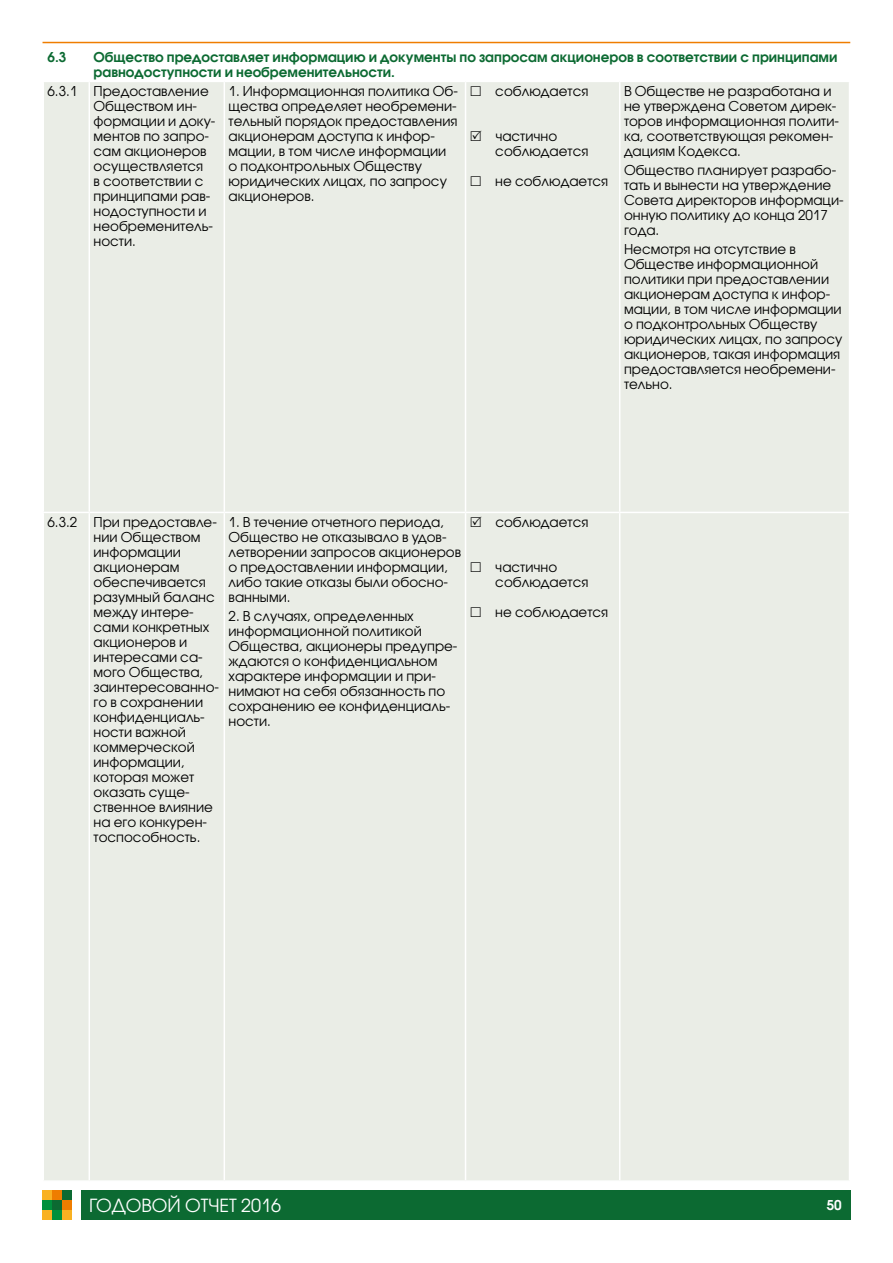
<style>
.page{position:relative;width:893px;height:1263px;background:#fff}
.page>*{position:absolute;margin:0;border:0;box-sizing:border-box;transform-origin:0 0}
.t1{font:18px "Avant Garde Gothic C";color:#fff}
.t2{font:13.5px/15px "Avant Garde Gothic C";color:#000}
.t3{font:700 13.5px/15px "Avant Garde Gothic C";color:#0c6a32}
.t4{font:700 13.5px "Avant Garde Gothic C";color:#fff}
</style>
<div class="page">
<div style="left:81px;top:1190px;width:769px;height:30px;background:#0c6a32"></div>
<div style="left:43px;top:1190px;width:9px;height:10px;background:#f9b122"></div>
<div style="left:43px;top:1200px;width:9px;height:10px;background:#00903c"></div>
<div style="left:43px;top:1210px;width:9px;height:10px;background:#f9b122"></div>
<div style="left:52px;top:1190px;width:10px;height:10px;background:#ef7d00"></div>
<div style="left:52px;top:1200px;width:10px;height:10px;background:#0c6a32"></div>
<div style="left:52px;top:1210px;width:10px;height:10px;background:#00903c"></div>
<div style="left:62px;top:1190px;width:10px;height:10px;background:#0c6a32"></div>
<div style="left:62px;top:1200px;width:10px;height:10px;background:#ef7d00"></div>
<div style="left:62px;top:1210px;width:10px;height:10px;background:#f9b122"></div>
<hr style="left:43px;top:42px;width:807px;height:1px;background:#ef7d00">
<div style="left:44px;top:96px;width:805px;height:1084px;background:#eaede6"></div>
<hr style="left:89px;top:82px;width:1px;height:430px;background:#fff">
<hr style="left:224px;top:82px;width:1px;height:430px;background:#fff">
<hr style="left:465px;top:82px;width:1px;height:430px;background:#fff">
<hr style="left:619px;top:82px;width:1px;height:430px;background:#fff">
<hr style="left:43px;top:512px;width:46px;height:1px;background:#fff">
<hr style="left:89px;top:512px;width:135px;height:1px;background:#fff">
<hr style="left:89px;top:513px;width:1px;height:667px;background:#fff">
<hr style="left:224px;top:512px;width:242px;height:1px;background:#fff">
<hr style="left:224px;top:513px;width:1px;height:667px;background:#fff">
<hr style="left:466px;top:512px;width:154px;height:1px;background:#fff">
<hr style="left:465px;top:513px;width:1px;height:667px;background:#fff">
<hr style="left:620px;top:512px;width:230px;height:1px;background:#fff">
<hr style="left:619px;top:513px;width:1px;height:667px;background:#fff">
<div style="left:44px;top:82px;width:805px;height:14px;background:#eaede6"></div>
<svg style="left:471px;top:131px;width:10px;height:10px"></svg>
<svg style="left:471px;top:176px;width:10px;height:10px"></svg>
<svg style="left:471px;top:516px;width:10px;height:11px"></svg>
<svg style="left:471px;top:562px;width:10px;height:10px"></svg>
<svg style="left:471px;top:607px;width:10px;height:10px"></svg>
<p class="t3" style="left:48px;top:49px;width:20px">6.3</p>
<p class="t3" style="left:94px;top:49px;width:745px">Общество предоставляет информацию и документы по запросам акционеров в соответствии с принципами равнодоступности и необременительности.</p>
<p class="t2" style="left:94px;top:83px;width:123px;text-indent:-46px">6.3.1 Предоставление<br>Обществом ин&shy;формации и доку&shy;ментов по запро&shy;сам акционеров осуществляется<br>в соответствии с принципами рав&shy;нодоступности и необременитель&shy;ности.</p>
<p class="t2" style="left:229px;top:83px;width:231px">1. Информационная политика Об&shy;щества определяет необремени&shy;тельный порядок предоставления акционерам доступа к инфор&shy;мации, в том числе информации о подконтрольных Обществу юридических лицах, по запросу акционеров.</p>
<p class="t2" style="left:495px;top:84px;width:95px">соблюдается</p>
<p class="t2" style="left:624px;top:83px;width:216px">В Обществе не разработана и не утверждена Советом дирек&shy;торов информационная полити&shy;ка, соответствующая рекомен&shy;дациям Кодекса.</p>
<p class="t2" style="left:624px;top:162px;width:221px">Общество планирует разрабо&shy;тать и вынести на утверждение<br>Совета директоров информаци&shy;онную политику до конца 2017 года.</p>
<p class="t2" style="left:624px;top:242px;width:220px">Несмотря на отсутствие в<br>Обществе информационной политики при предоставлении акционерам доступа к инфор&shy;мации, в том числе информации о подконтрольных Обществу юридических лицах, по запросу акционеров, такая информация предоставляется необремени&shy;тельно.</p>
<p class="t2" style="left:495px;top:129px;width:95px">частично соблюдается</p>
<p class="t2" style="left:495px;top:174px;width:114px">не соблюдается</p>
<p class="t2" style="left:94px;top:514px;width:127px;text-indent:-46px">6.3.2 При предоставле&shy;нии Обществом информации акционерам обеспечивается разумный баланс между интере&shy;сами конкретных акционеров и интересами са&shy;мого Общества, заинтересованно&shy;го в сохранении конфиденциаль&shy;ности важной коммерческой информации, которая может оказать суще&shy;ственное влияние на его конкурен&shy;тоспособность.</p>
<p class="t2" style="left:229px;top:514px;width:234px">1. В течение отчетного периода,<br>Общество не отказывало в удов&shy;летворении запросов акционеров о предоставлении информации, либо такие отказы были обосно&shy;ванными.</p>
<p class="t2" style="left:229px;top:608px;width:230px">2. В случаях, определенных информационной политикой<br>Общества, акционеры предупре&shy;ждаются о конфиденциальном характере информации и при&shy;нимают на себя обязанность по сохранению ее конфиденциаль&shy;ности.</p>
<p class="t2" style="left:495px;top:514px;width:95px">соблюдается</p>
<p class="t2" style="left:495px;top:559px;width:95px">частично соблюдается</p>
<p class="t2" style="left:495px;top:604px;width:114px">не соблюдается</p>
<h1 class="t1" style="left:89px;top:1195px;width:193px">ГОДОВОЙ ОТЧЕТ 2016</h1>
<p class="t4" style="left:827px;top:1197px;width:17px">50</p>
</div>
